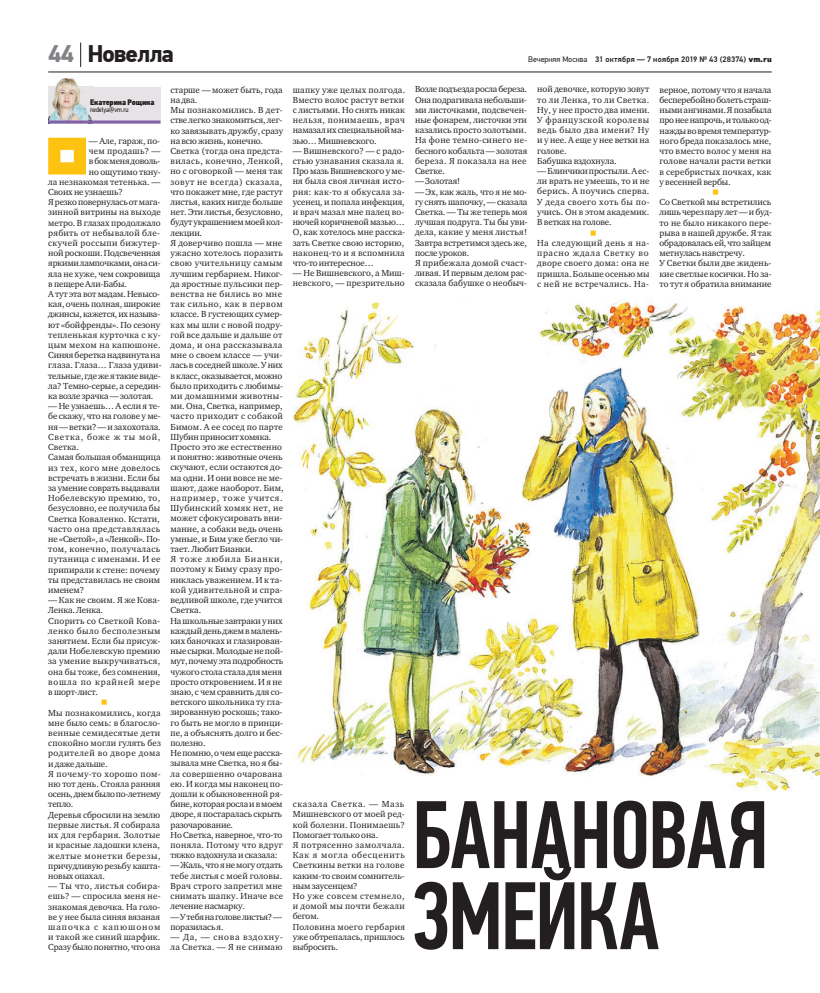
<style>
.page{position:relative;width:820px;height:993px;background:#fff}
.page>*{position:absolute;margin:0;border:0;box-sizing:border-box;transform-origin:0 0}
.t1{font:500 96px/81px "PF Din Text Comp Pro";letter-spacing:-.02em;color:#231f20}
.t2{font:700 24px "PF Din Text Pro";letter-spacing:-.045em;color:#231f20}
.t3{font:9px/10.2px "Charter ITC";letter-spacing:.005em;color:#231f20}
.t4{font:9px "Charter ITC";letter-spacing:-.015em;color:#231f20}
.t5{font:9px "Charter ITC";letter-spacing:-.02em;color:#231f20}
.t6{font:9px/10.2px "Charter ITC";letter-spacing:.025em;color:#231f20}
.t7{font:9px "Charter ITC";letter-spacing:.03em;color:#231f20}
.t8{font:9px/10.2px "Charter ITC";letter-spacing:-.03em;color:#231f20}
.t9{font:9px "Charter ITC";letter-spacing:.04em;color:#231f20}
.t10{font:9px "Charter ITC";letter-spacing:.035em;color:#231f20}
.t11{font:9px "Charter ITC";letter-spacing:-.025em;color:#231f20}
.t12{font:500 8px "PF Din Text Pro";letter-spacing:.02em;color:#231f20}
.t13{font:8px "PF Din Text Cond Pro X Black";letter-spacing:-.01em;color:#231f20}
.t14{font:500 8px "PF Din Text Pro";color:#fec210}
.t15{font:7px "PF Din Text Cond Pro";letter-spacing:-.01em;color:#231f20}
.s1{color:#808285}
.s2{font-weight:400}
.s3{font-weight:900}
</style>
<div class="page">
<svg style="left:80px;top:43px;width:1px;height:24px"></svg>
<hr style="left:48px;top:71px;width:723px;height:1px;background:#231f20">
<div style="left:48px;top:138px;width:38px;height:36px;border:12px solid #fec210"></div>
<img style="left:292px;top:301px;width:527px;height:490px">
<div style="left:48px;top:87px;width:112px;height:36px;background:#e6e3e6"></div>
<img style="left:48px;top:78px;width:46px;height:9px">
<img style="left:48px;top:87px;width:44px;height:33px">
<hr style="left:48px;top:120px;width:112px;height:3px;background:#8361aa">
<p class="t2" style="left:48px;top:44px;width:127px"><span class="s1">44</span> Новелла</p>
<p class="t12" style="left:528px;top:54px;width:245px"><span class="s2">Вечерняя Москва</span> 31 октября — 7 ноября 2019 № 43 (28374) <span class="s3">vm.ru</span></p>
<p class="t13" style="left:90px;top:98px;width:66px">Екатерина Рощина</p>
<p class="t15" style="left:90px;top:107px;width:40px">nedelya@vm.ru</p>
<p class="t3" style="left:89px;top:136px;width:73px">— Але, гараж, по-</p>
<p class="t6" style="left:89px;top:146px;width:73px">чем продашь? —</p>
<p class="t11" style="left:89px;top:156px;width:73px">в бок меня доволь-</p>
<p class="t3" style="left:89px;top:166px;width:73px">но ощутимо ткну-</p>
<p class="t3" style="left:48px;top:176px;width:114px">ла незнакомая тетенька. —</p>
<p class="t4" style="left:48px;top:186px;width:76px">Своих не узнаешь?</p>
<p class="t5" style="left:48px;top:196px;width:114px">Я резко повернулась от мага-</p>
<p class="t3" style="left:48px;top:207px;width:114px">зинной витрины на выходе</p>
<p class="t3" style="left:48px;top:217px;width:114px">метро. В глазах продолжало</p>
<p class="t7" style="left:48px;top:227px;width:113px">рябить от небывалой бле-</p>
<p class="t9" style="left:48px;top:237px;width:114px">скучей россыпи бижутер-</p>
<p class="t4" style="left:48px;top:247px;width:114px">ной роскоши. Подсвеченная</p>
<p class="t5" style="left:48px;top:257px;width:114px">яркими лампочками, она си-</p>
<p class="t3" style="left:48px;top:268px;width:114px">яла не хуже, чем сокровища</p>
<p class="t4" style="left:48px;top:278px;width:80px">в пещере Али-Бабы.</p>
<p class="t4" style="left:48px;top:288px;width:113px">А тут эта вот мадам. Невысо-</p>
<p class="t3" style="left:48px;top:299px;width:114px">кая, очень полная, широкие</p>
<p class="t5" style="left:48px;top:308px;width:113px">джинсы, кажется, их называ-</p>
<p class="t3" style="left:48px;top:319px;width:113px">ют «бойфренды». По сезону</p>
<p class="t7" style="left:48px;top:329px;width:114px">тепленькая курточка с ку-</p>
<p class="t10" style="left:48px;top:339px;width:114px">цым мехом на капюшоне.</p>
<p class="t4" style="left:48px;top:349px;width:114px">Синяя беретка надвинута на</p>
<p class="t3" style="left:48px;top:360px;width:115px">глаза. Глаза… Глаза удиви-</p>
<p class="t5" style="left:48px;top:370px;width:114px">тельные, где же я такие виде-</p>
<p class="t3" style="left:48px;top:380px;width:114px">ла? Темно-серые, а середин-</p>
<p class="t4" style="left:48px;top:390px;width:107px">ка возле зрачка — золотая.</p>
<p class="t3" style="left:48px;top:401px;width:114px">— Не узнаешь… А если я те&shy;бе скажу, что на голове у ме&shy;ня — ветки? — и захохотала.<br>Светка, боже ж ты мой,<br>Светка.<br>Самая большая обманщица из тех, кого мне довелось встречать в жизни. Если бы за умение соврать выдавали<br>Нобелевскую премию, то, безусловно, ее получила бы<br>Светка Коваленко. Кстати, часто она представлялась не «Светой», а «Ленкой». По&shy;том, конечно, получалась путаница с именами. И ее припирали к стене: почему ты представилась не своим именем?</p>
<p class="t3" style="left:48px;top:594px;width:114px">— Как не своим. Я же Кова-<br>Ленка. Ленка.<br>Спорить со Светкой Кова&shy;ленко было бесполезным занятием. Если бы присуж&shy;дали Нобелевскую премию за умение выкручиваться, она бы тоже, без сомнения, вошла по крайней мере в шорт-лист.</p>
<p class="t14" style="left:101px;top:697px;width:8px">■</p>
<p class="t3" style="left:48px;top:707px;width:114px">Мы познакомились, когда мне было семь: в благосло&shy;венные семидесятые дети спокойно могли гулять без родителей во дворе дома и даже дальше.<br>Я почему-то хорошо пом&shy;ню тот день. Стояла ранняя осень, днем было по-летнему тепло.<br>Деревья сбросили на землю первые листья. Я собирала их для гербария. Золотые и красные ладошки клена, желтые монетки березы, причудливую резьбу кашта&shy;новых опахал.</p>
<p class="t3" style="left:48px;top:880px;width:114px;text-align:justify">— Ты что, листья собира&shy;ешь? — спросила меня не&shy;знакомая девочка. На голо&shy;ве у нее была синяя вязаная шапочка с капюшоном и такой же синий шарфик.<br>Сразу было понятно, что она</p>
<p class="t3" style="left:170px;top:85px;width:115px">старше — может быть, года на два.<br>Мы познакомились. В дет&shy;стве легко знакомиться, лег&shy;ко завязывать дружбу, сразу на всю жизнь, конечно.<br>Светка (тогда она предста&shy;вилась, конечно, Ленкой, но с оговоркой — меня так зовут не всегда) сказала, что покажет мне, где растут листья, каких нигде больше нет. Эти листья, безусловно, будут украшением моей кол&shy;лекции.<br>Я доверчиво пошла — мне ужасно хотелось поразить свою учительницу самым лучшим гербарием. Никог&shy;да яростные пульсики пер&shy;венства не бились во мне так сильно, как в первом классе. В густеющих сумер&shy;ках мы шли с новой подру&shy;гой все дальше и дальше от дома, и она рассказывала мне о своем классе — учи&shy;лась в соседней школе. У них в класс, оказывается, можно было приходить с любимы&shy;ми домашними животны&shy;ми. Она, Светка, например, часто приходит с собакой<br>Бимом. А ее сосед по парте<br>Шубин приносит хомяка.<br>Просто это же естественно и понятно: животные очень скучают, если остаются до&shy;ма одни. И они вовсе не ме&shy;шают, даже наоборот. Бим, например, тоже учится.<br>Шубинский хомяк нет, не может сфокусировать вни&shy;мание, а собаки ведь очень умные, и Бим уже бегло чи&shy;тает. Любит Бианки.<br>Я тоже любила Бианки, поэтому к Биму сразу про&shy;никлась уважением. И к та&shy;кой удивительной и спра&shy;ведливой школе, где учится<br>Светка.<br>На школьные завтраки у них каждый день джем в малень&shy;ких баночках и глазирован&shy;ные сырки. Молодые не пой&shy;мут, почему эта подробность чужого стола стала для меня просто откровением. И я не знаю, с чем сравнить для со&shy;ветского школьника ту гла&shy;зированную роскошь; тако&shy;го быть не могло в принци&shy;пе, а объяснять долго и бес&shy;полезно.<br>Не помню, о чем еще расска&shy;зывала мне Светка, но я бы&shy;ла совершенно очарована ею. И когда мы наконец по&shy;дошли к обыкновенной ря&shy;бине, которая росла и в моем дворе, я постаралась скрыть разочарование.<br>Но Светка, наверное, что-то поняла. Потому что вдруг тяжко вздохнула и сказала:</p>
<p class="t3" style="left:170px;top:860px;width:114px;text-align:justify">— Жаль, что я не могу отдать тебе листья с моей головы.<br>Врач строго запретил мне снимать шапку. Иначе все лечение насмарку.</p>
<p class="t8" style="left:170px;top:911px;width:113px">— У тебя на голове листья? — поразилась я.</p>
<p class="t6" style="left:170px;top:931px;width:114px">— Да, — снова вздохну&shy;ла Светка. — Я не снимаю</p>
<p class="t3" style="left:292px;top:84px;width:114px;text-align:justify">шапку уже целых полгода.<br>Вместо волос растут ветки с листьями. Но снять никак нельзя, понимаешь, врач намазал их специальной ма&shy;зью… Мишневского.</p>
<p class="t3" style="left:292px;top:145px;width:114px">— Вишневского? — с радо&shy;стью узнавания сказала я.<br>Про мазь Вишневского у ме&shy;ня была своя личная исто&shy;рия: как-то я обкусала за&shy;усенец, и попала инфекция, и врач мазал мне палец во&shy;нючей коричневой мазью…<br>О, как хотелось мне расска&shy;зать Светке свою историю, наконец-то и я вспомнила что-то интересное…</p>
<p class="t3" style="left:292px;top:268px;width:113px">— Не Вишневского, а Миш&shy;невского, — презрительно</p>
<p class="t3" style="left:292px;top:798px;width:114px">сказала Светка. — Мазь<br>Мишневского от моей ред&shy;кой болезни. Понимаешь?<br>Помогает только она.<br>Я потрясенно замолчала.<br>Как я могла обесценить<br>Светкины ветки на голове каким-то своим сомнитель&shy;ным заусенцем?<br>Но уже совсем стемнело, и домой мы почти бежали бегом.<br>Половина моего гербария уже обтрепалась, пришлось выбросить.</p>
<p class="t3" style="left:415px;top:84px;width:114px;text-align:justify">Возле подъезда росла береза.<br>Она подрагивала небольши&shy;ми листочками, подсвечен&shy;ные фонарем, листочки эти казались просто золотыми.<br>На фоне темно-синего не&shy;бесного кобальта — золотая береза. Я показала на нее Светке.</p>
<p class="t4" style="left:415px;top:175px;width:47px">— Золотая!</p>
<p class="t3" style="left:415px;top:186px;width:114px">— Эх, как жаль, что я не мо&shy;гу снять шапочку, — сказала<br>Светка. — Ты же теперь моя лучшая подруга. Ты бы уви&shy;дела, какие у меня листья!<br>Завтра встретимся здесь же, после уроков.<br>Я прибежала домой счаст&shy;ливая. И первым делом рас&shy;сказала бабушке о необыч-</p>
<p class="t3" style="left:537px;top:84px;width:114px">ной девочке, которую зовут то ли Ленка, то ли Светка.<br>Ну, у нее просто два имени.<br>У французской королевы ведь было два имени? Ну и у нее. А еще у нее ветки на голове.<br>Бабушка вздохнула.</p>
<p class="t3" style="left:537px;top:166px;width:114px;text-align:justify">— Блинчики простыли. А ес&shy;ли врать не умеешь, то и не берись. А поучись сперва.<br>У деда своего хоть бы по&shy;учись. Он в этом академик.<br>В ветках на голове.</p>
<p class="t14" style="left:589px;top:228px;width:8px">■</p>
<p class="t3" style="left:537px;top:238px;width:114px;text-align:justify">На следующий день я на&shy;прасно ждала Светку во дворе своего дома: она не пришла. Больше осенью мы с ней не встречались. На-</p>
<p class="t3" style="left:659px;top:85px;width:114px;text-align:justify">верное, потому что я начала бесперебойно болеть страш&shy;ными ангинами. Я позабыла про нее напрочь, и только од&shy;нажды во время температур&shy;ного бреда показалось мне, что вместо волос у меня на голове начали расти ветки в серебристых почках, как у весенней вербы.</p>
<p class="t14" style="left:711px;top:187px;width:8px">■</p>
<p class="t3" style="left:659px;top:197px;width:114px">Со Светкой мы встретились лишь через пару лет — и буд&shy;то не было никакого пере&shy;рыва в нашей дружбе. Я так обрадовалась ей, что зайцем метнулась навстречу.<br>У Светки были две жидень&shy;кие светлые косички. Но за&shy;то тут я обратила внимание</p>
<p class="t1" style="left:412px;top:803px;width:358px">БАНАНОВАЯ<br>ЗМЕЙКА</p>
</div>
